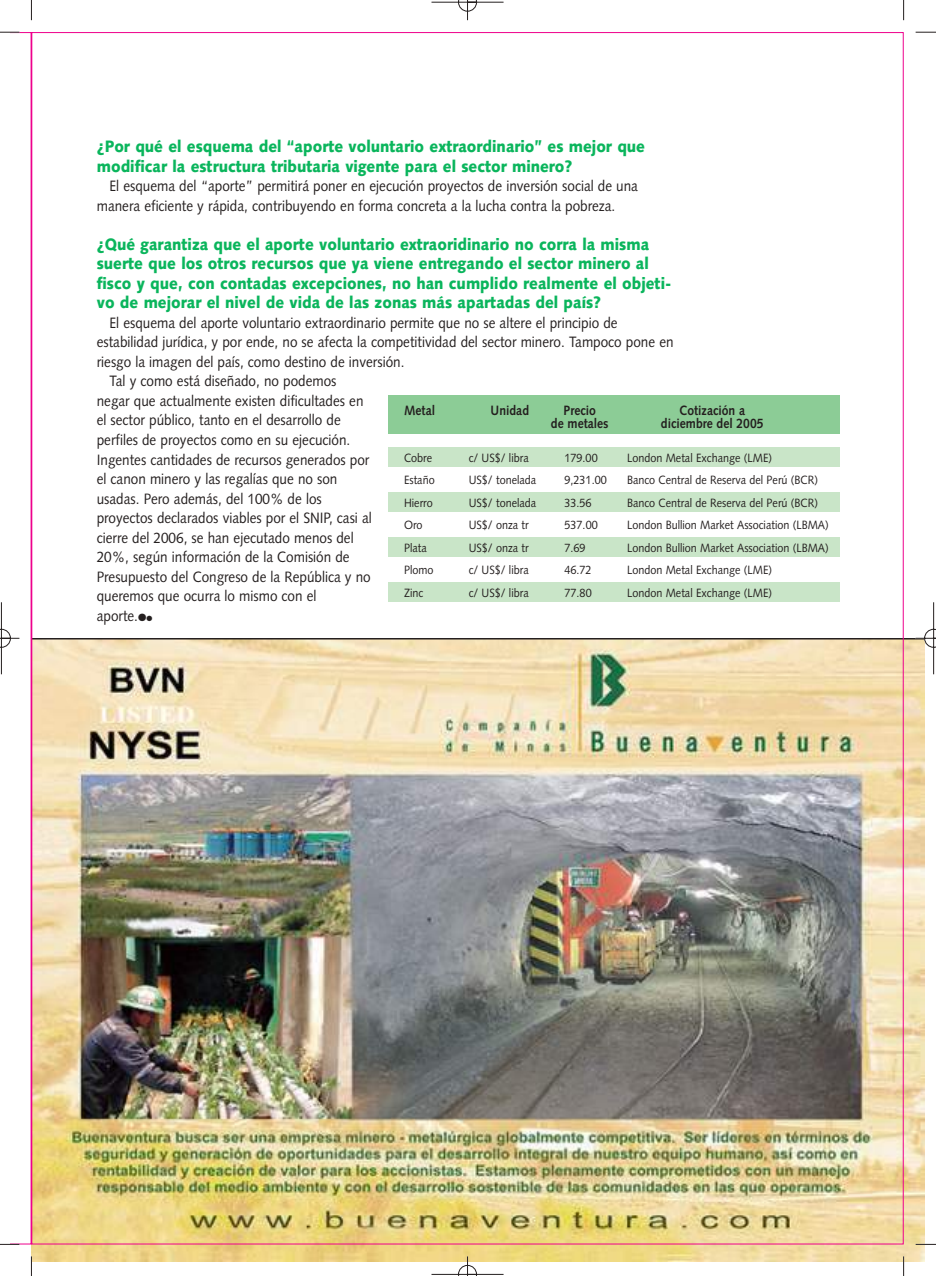
<style>
.page{position:relative;width:936px;height:1276px;background:#fff}
.page>*{position:absolute;margin:0;border:0;box-sizing:border-box;transform-origin:0 0}
.t1{font:900 16.5px/19.5px "Syntax";color:#0ab55c;scale:.9 1}
.t2{font:15px/19.5px "Syntax";color:#241f1f;scale:.9 1}
.t3{font:700 13.5px "Syntax";color:#241f1f;scale:.9 1}
.t4{font:12px "Syntax";color:#241f1f;scale:.9 1}
</style>
<div class="page">
<img style="left:0;top:0;width:935px;height:1276px">
<p class="t1" style="left:97px;top:139px;width:610px">¿Por qué el esquema del “aporte voluntario extraordinario” es mejor que modificar la estructura tributaria vigente para el sector minero?</p>
<p class="t2" style="left:97px;top:178px;width:603px;text-indent:13px">El esquema del “aporte” permitirá poner en ejecución proyectos de inversión social de una manera eficiente y rápida, contribuyendo en forma concreta a la lucha contra la pobreza.</p>
<p class="t1" style="left:97px;top:236px;width:640px">¿Qué garantiza que el aporte voluntario extraoridinario no corra la misma suerte que los otros recursos que ya viene entregando el sector minero al fisco y que, con contadas excepciones, no han cumplido realmente el objeti&shy;vo de mejorar el nivel de vida de las zonas más apartadas del país?</p>
<p class="t2" style="left:109px;top:314px;width:566px">El esquema del aporte voluntario extraordinario permite que no se altere el principio de</p>
<p class="t2" style="left:97px;top:334px;width:642px">estabilidad jurídica, y por ende, no se afecta la competitividad del sector minero. Tampoco pone en</p>
<p class="t2" style="left:97px;top:353px;width:343px">riesgo la imagen del país, como destino de inversión.</p>
<p class="t2" style="left:109px;top:373px;width:254px">Tal y como está diseñado, no podemos</p>
<p class="t2" style="left:97px;top:392px;width:298px">negar que actualmente existen dificultades en</p>
<p class="t2" style="left:97px;top:412px;width:273px">el sector público, tanto en el desarrollo de</p>
<p class="t2" style="left:97px;top:431px;width:283px">perfiles de proyectos como en su ejecución.</p>
<p class="t2" style="left:97px;top:451px;width:304px">Ingentes cantidades de recursos generados por</p>
<p class="t2" style="left:97px;top:470px;width:269px">el canon minero y las regalías que no son</p>
<p class="t2" style="left:97px;top:490px;width:251px">usadas. Pero además, del 100% de los</p>
<p class="t2" style="left:97px;top:509px;width:307px">proyectos declarados viables por el SNIP, casi al</p>
<p class="t2" style="left:97px;top:529px;width:287px">cierre del 2006, se han ejecutado menos del</p>
<p class="t2" style="left:97px;top:548px;width:282px">20%, según información de la Comisión de</p>
<p class="t2" style="left:97px;top:568px;width:306px">Presupuesto del Congreso de la República y no</p>
<p class="t2" style="left:97px;top:587px;width:246px">queremos que ocurra lo mismo con el</p>
<p class="t2" style="left:97px;top:607px;width:63px">aporte.●●</p>
<p class="t3" style="left:404px;top:404px;width:36px">Metal</p>
<p class="t3" style="left:490px;top:404px;width:44px">Unidad</p>
<p class="t3" style="left:563px;top:404px;width:37px">Precio</p>
<p class="t3" style="left:679px;top:404px;width:75px">Cotización a</p>
<p class="t3" style="left:551px;top:418px;width:66px">de metales</p>
<p class="t3" style="left:661px;top:418px;width:116px">diciembre del 2005</p>
<p class="t4" style="left:404px;top:453px;width:33px">Cobre</p>
<p class="t4" style="left:468px;top:453px;width:68px">c/ US$/ libra</p>
<p class="t4" style="left:564px;top:453px;width:38px">179.00</p>
<p class="t4" style="left:627px;top:453px;width:162px">London Metal Exchange (LME)</p>
<p class="t4" style="left:404px;top:475px;width:36px">Estaño</p>
<p class="t4" style="left:468px;top:475px;width:76px">US$/ tonelada</p>
<p class="t4" style="left:564px;top:475px;width:48px">9,231.00</p>
<p class="t4" style="left:627px;top:475px;width:213px">Banco Central de Reserva del Perú (BCR)</p>
<p class="t4" style="left:404px;top:498px;width:33px">Hierro</p>
<p class="t4" style="left:468px;top:498px;width:76px">US$/ tonelada</p>
<p class="t4" style="left:564px;top:498px;width:32px">33.56</p>
<p class="t4" style="left:627px;top:498px;width:213px">Banco Central de Reserva del Perú (BCR)</p>
<p class="t4" style="left:404px;top:520px;width:22px">Oro</p>
<p class="t4" style="left:468px;top:520px;width:68px">US$/ onza tr</p>
<p class="t4" style="left:564px;top:520px;width:38px">537.00</p>
<p class="t4" style="left:627px;top:520px;width:225px">London Bullion Market Association (LBMA)</p>
<p class="t4" style="left:404px;top:543px;width:27px">Plata</p>
<p class="t4" style="left:468px;top:543px;width:68px">US$/ onza tr</p>
<p class="t4" style="left:564px;top:543px;width:25px">7.69</p>
<p class="t4" style="left:627px;top:543px;width:225px">London Bullion Market Association (LBMA)</p>
<p class="t4" style="left:404px;top:565px;width:34px">Plomo</p>
<p class="t4" style="left:468px;top:565px;width:68px">c/ US$/ libra</p>
<p class="t4" style="left:564px;top:565px;width:32px">46.72</p>
<p class="t4" style="left:627px;top:565px;width:162px">London Metal Exchange (LME)</p>
<p class="t4" style="left:404px;top:588px;width:23px">Zinc</p>
<p class="t4" style="left:468px;top:588px;width:68px">c/ US$/ libra</p>
<p class="t4" style="left:564px;top:588px;width:32px">77.80</p>
<p class="t4" style="left:627px;top:588px;width:162px">London Metal Exchange (LME)</p>
</div>
